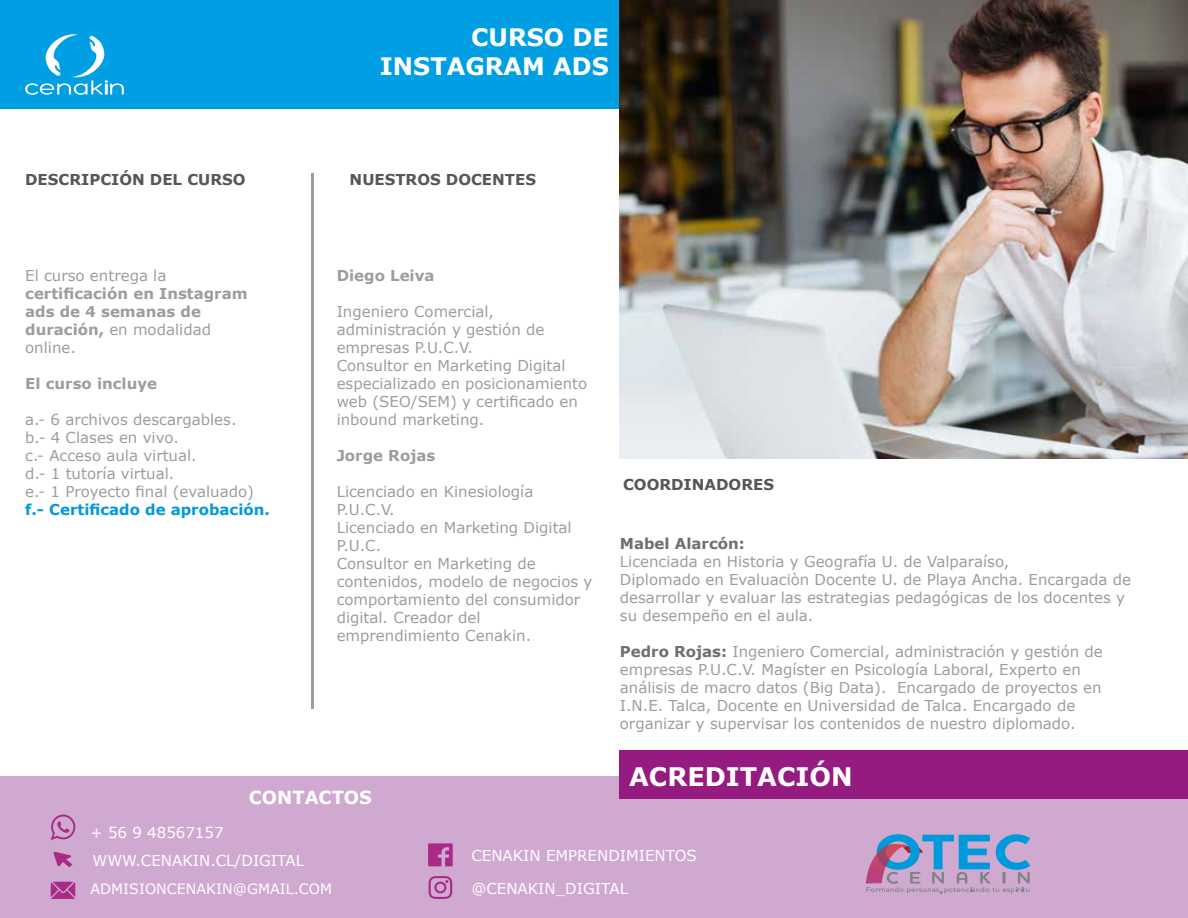
<style>
.page{position:relative;width:1188px;height:918px;background:#fff}
.page>*{position:absolute;margin:0;border:0;box-sizing:border-box;transform-origin:0 0}
.t1{font:700 25.5px "Verdana";color:#fff}
.t2{font:700 24px/28.8px "Verdana";color:#fff;text-align:right}
.t3{font:700 18px "Verdana";color:#fff}
.t4{font:15px/18px "Verdana";color:#9d9d9c}
.t5{font:700 15px/18px "Verdana";color:#9d9d9c}
.t6{font:15px "Verdana";color:#fff}
.t7{font:700 15px "Verdana";color:#575756}
.t8{font:700 15px "Verdana";color:#009adc}
.t9{font:700 15px "Verdana";color:#706f6f}
.t10{font:14.25px "Verdana";color:#fff}
.s1{font-weight:400}
.s2{font-weight:700;color:#706f6f}
</style>
<div class="page">
<div style="left:1px;top:0;width:1187px;height:108px;background:#009fe3"></div>
<img style="left:620px;top:1px;width:568px;height:458px">
<svg style="left:25px;top:34px;width:99px;height:61px"></svg>
<hr style="left:311px;top:174px;width:3px;height:535px;background:#9d9d9c">
<div style="left:1px;top:776px;width:1187px;height:142px;background:#d0a9d0"></div>
<div style="left:620px;top:750px;width:568px;height:48px;background:#951b81"></div>
<svg style="left:866px;top:834px;width:164px;height:60px"></svg>
<svg style="left:429px;top:876px;width:23px;height:23px"></svg>
<svg style="left:428px;top:843px;width:25px;height:23px"></svg>
<svg style="left:53px;top:852px;width:20px;height:15px"></svg>
<svg style="left:51px;top:882px;width:24px;height:17px"></svg>
<svg style="left:50px;top:814px;width:26px;height:26px"></svg>
<h2 class="t2" style="left:380px;top:23px;width:230px">CURSO DE<br>INSTAGRAM ADS</h2>
<p class="t7" style="left:25px;top:170px;width:222px">DESCRIPCIÓN DEL CURSO</p>
<p class="t7" style="left:350px;top:170px;width:188px">NUESTROS DOCENTES</p>
<p class="t4" style="left:25px;top:266px;width:143px">El curso entrega la</p>
<p class="t5" style="left:25px;top:284px;width:224px">certificación en Instagram ads de 4 semanas de duración, <span class="s1">en modalidad online.</span></p>
<p class="t5" style="left:25px;top:374px;width:133px">El curso incluye</p>
<p class="t4" style="left:25px;top:410px;width:230px">a.- 6 archivos descargables. b.- 4 Clases en vivo.<br>c.- Acceso aula virtual.<br>d.- 1 tutoría virtual.<br>e.- 1 Proyecto final (evaluado)</p>
<p class="t8" style="left:25px;top:499px;width:246px">f.- Certificado de aprobación.</p>
<p class="t5" style="left:337px;top:266px;width:99px">Diego Leiva</p>
<p class="t4" style="left:337px;top:302px;width:252px">Ingeniero Comercial, administración y gestión de empresas P.U.C.V.<br>Consultor en Marketing Digital especializado en posicionamiento web (SEO/SEM) y certificado en inbound marketing.</p>
<p class="t5" style="left:337px;top:446px;width:100px">Jorge Rojas</p>
<p class="t4" style="left:337px;top:482px;width:257px">Licenciado en Kinesiología<br>P.U.C.V.<br>Licenciado en Marketing Digital<br>P.U.C.<br>Consultor en Marketing de contenidos, modelo de negocios y comportamiento del consumidor digital. Creador del emprendimiento Cenakin.</p>
<p class="t6" style="left:91px;top:823px;width:135px">+ 56 9 48567157</p>
<p class="t3" style="left:249px;top:786px;width:125px">CONTACTOS</p>
<p class="t7" style="left:623px;top:475px;width:152px">COORDINADORES</p>
<p class="t9" style="left:620px;top:534px;width:127px">Mabel Alarcón:</p>
<p class="t4" style="left:620px;top:553px;width:513px">Licenciada en Historia y Geografía U. de Valparaíso,<br>Diplomado en Evaluaciòn Docente U. de Playa Ancha. Encargada de desarrollar y evaluar las estrategias pedagógicas de los docentes y su desempeño en el aula.</p>
<p class="t4" style="left:620px;top:643px;width:484px"><span class="s2">Pedro Rojas:</span> Ingeniero Comercial, administración y gestión de empresas P.U.C.V. Magíster en Psicología Laboral, Experto en análisis de macro datos (Big Data). Encargado de proyectos en I.N.E. Talca, Docente en Universidad de Talca. Encargado de organizar y supervisar los contenidos de nuestro diplomado.</p>
<h1 class="t1" style="left:629px;top:760px;width:225px">ACREDITACIÓN</h1>
<p class="t6" style="left:93px;top:851px;width:213px">WWW.CENAKIN.CL/DIGITAL</p>
<p class="t10" style="left:91px;top:879px;width:243px">ADMISIONCENAKIN@GMAIL.COM</p>
<p class="t6" style="left:471px;top:846px;width:227px">CENAKIN EMPRENDIMIENTOS</p>
<p class="t6" style="left:471px;top:879px;width:158px">@CENAKIN_DIGITAL</p>
</div>
